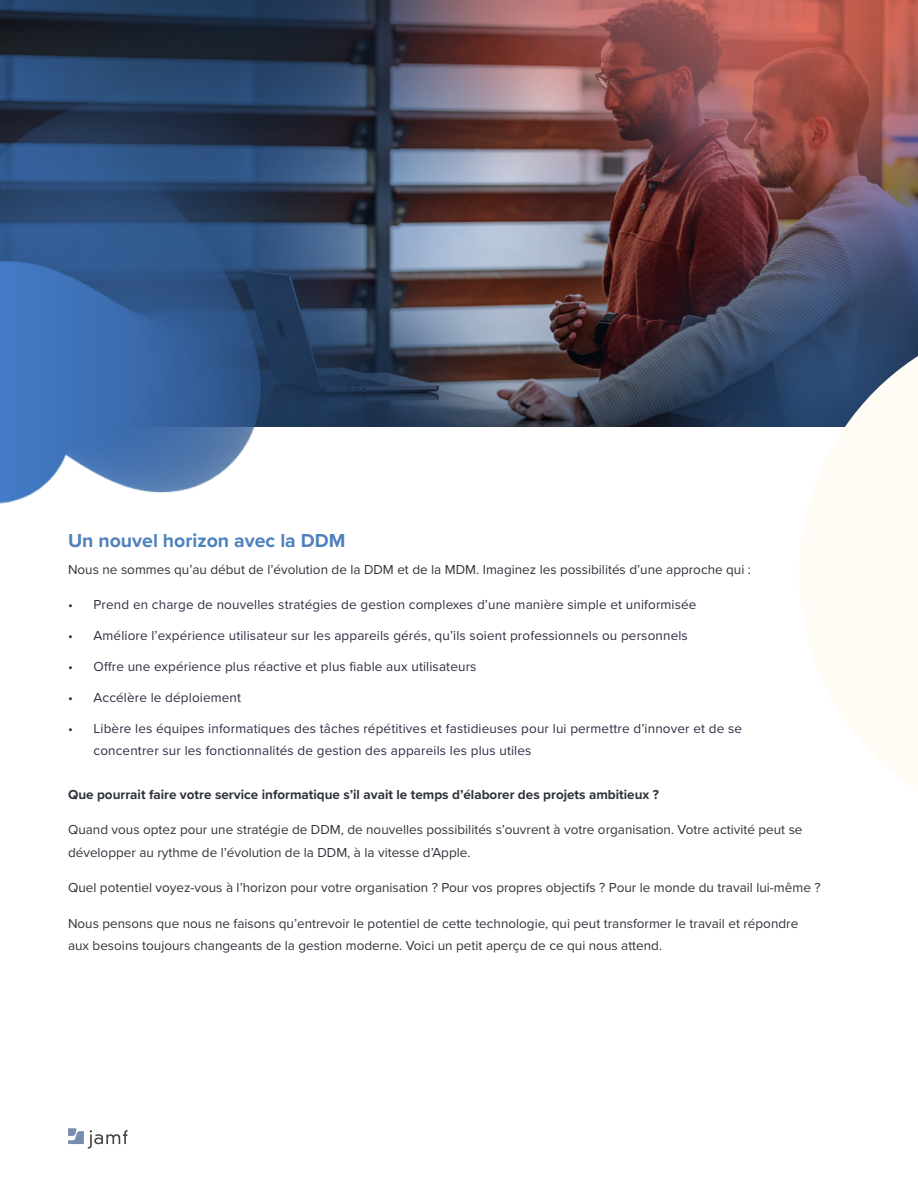
<style>
.page{position:relative;width:918px;height:1188px;background:#fff}
.page>*{position:absolute;margin:0;border:0;box-sizing:border-box;transform-origin:0 0}
.t1{font:700 19.5px "Proxima Nova";color:#4f81bd}
.t2{font:13.5px/22.5px "Proxima Nova";color:#2f343a}
.t3{font:13.5px/22.5px "Proxima Nova";letter-spacing:.01em;color:#2f2e45}
.t4{font:700 13.5px "Proxima Nova";color:#2f343a}
</style>
<div class="page">
<img style="left:0;top:0;width:918px;height:426px">
<img style="left:0;top:39px;width:323px;height:465px">
<svg style="left:799px;top:315px;width:119px;height:112px;fill:#2c4870"></svg>
<svg style="left:68px;top:1128px;width:60px;height:21px"></svg>
<h1 class="t1" style="left:68px;top:526px;width:279px">Un nouvel horizon avec la DDM</h1>
<p class="t2" style="left:68px;top:557px;width:685px">Nous ne sommes qu’au début de l’évolution de la DDM et de la MDM. Imaginez les possibilités d’une approche qui :</p>
<p class="t3" style="left:68px;top:593px;width:630px">• Prend en charge de nouvelles stratégies de gestion complexes d’une manière simple et uniformisée</p>
<p class="t3" style="left:68px;top:624px;width:621px">• Améliore l’expérience utilisateur sur les appareils gérés, qu’ils soient professionnels ou personnels</p>
<p class="t3" style="left:68px;top:655px;width:410px">• Offre une expérience plus réactive et plus fiable aux utilisateurs</p>
<p class="t3" style="left:68px;top:686px;width:175px">• Accélère le déploiement</p>
<p class="t3" style="left:94px;top:717px;width:650px;text-indent:-26px">• Libère les équipes informatiques des tâches répétitives et fastidieuses pour lui permettre d’innover et de se concentrer sur les fonctionnalités de gestion des appareils les plus utiles</p>
<p class="t4" style="left:68px;top:785px;width:592px">Que pourrait faire votre service informatique s’il avait le temps d’élaborer des projets ambitieux ?</p>
<p class="t2" style="left:68px;top:818px;width:736px">Quand vous optez pour une stratégie de DDM, de nouvelles possibilités s’ouvrent à votre organisation. Votre activité peut se développer au rythme de l’évolution de la DDM, à la vitesse d’Apple.</p>
<p class="t2" style="left:68px;top:876px;width:754px">Quel potentiel voyez-vous à l’horizon pour votre organisation ? Pour vos propres objectifs ? Pour le monde du travail lui-même ?</p>
<p class="t2" style="left:68px;top:911px;width:732px">Nous pensons que nous ne faisons qu’entrevoir le potentiel de cette technologie, qui peut transformer le travail et répondre aux besoins toujours changeants de la gestion moderne. Voici un petit aperçu de ce qui nous attend.</p>
</div>
